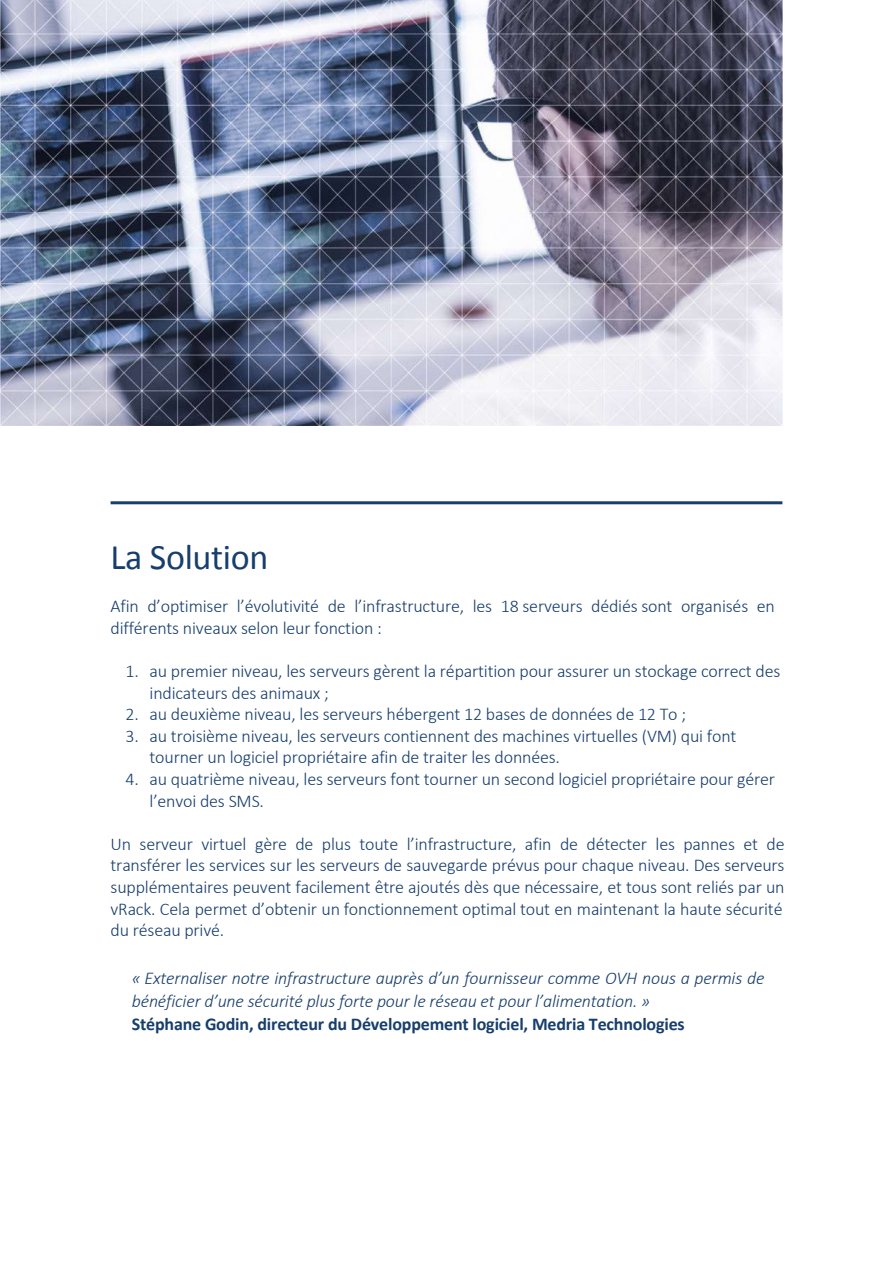
<style>
.page{position:relative;width:893px;height:1263px;background:#fff}
.page>*{position:absolute;margin:0;border:0;box-sizing:border-box;transform-origin:0 0}
.t1{font:36px "Calibri";letter-spacing:-.01em;color:#173e6c}
.t2{font:300 18px/21.6px "Calibri";letter-spacing:-.01em;color:#173e6c}
.t3{font:italic 300 18px/22.6px "Calibri";letter-spacing:-.01em;color:#173e6c}
.t4{font:700 18px "Calibri";letter-spacing:-.01em;color:#173e6c}
</style>
<div class="page">
<img style="left:0;top:0;width:782px;height:425px">
<hr style="left:111px;top:501px;width:671px;height:3px;background:#173e6c">
<h1 class="t1" style="left:111px;top:535px;width:159px">La Solution</h1>
<p class="t2" style="left:111px;top:595px;width:666px">Afin d’optimiser l’évolutivité de l’infrastructure, les 18 serveurs dédiés sont organisés en différents niveaux selon leur fonction :</p>
<p class="t2" style="left:150px;top:660px;width:632px;text-indent:-24px">1. au premier niveau, les serveurs gèrent la répartition pour assurer un stockage correct des indicateurs des animaux ;</p>
<p class="t2" style="left:126px;top:703px;width:562px">2. au deuxième niveau, les serveurs hébergent 12 bases de données de 12 To ;</p>
<p class="t2" style="left:150px;top:725px;width:588px;text-indent:-24px">3. au troisième niveau, les serveurs contiennent des machines virtuelles (VM) qui font tourner un logiciel propriétaire afin de traiter les données.</p>
<p class="t2" style="left:150px;top:768px;width:627px;text-indent:-24px">4. au quatrième niveau, les serveurs font tourner un second logiciel propriétaire pour gérer l’envoi des SMS.</p>
<p class="t2" style="left:111px;top:833px;width:675px;text-align:justify">Un serveur virtuel gère de plus toute l’infrastructure, afin de détecter les pannes et de transférer les services sur les serveurs de sauvegarde prévus pour chaque niveau. Des serveurs supplémentaires peuvent facilement être ajoutés dès que nécessaire, et tous sont reliés par un vRack. Cela permet d’obtenir un fonctionnement optimal tout en maintenant la haute sécurité du réseau privé.</p>
<p class="t3" style="left:132px;top:967px;width:634px">« Externaliser notre infrastructure auprès d’un fournisseur comme OVH nous a permis de bénéficier d’une sécurité plus forte pour le réseau et pour l’alimentation. »</p>
<p class="t4" style="left:132px;top:1012px;width:554px">Stéphane Godin, directeur du Développement logiciel, Medria Technologies</p>
</div>
